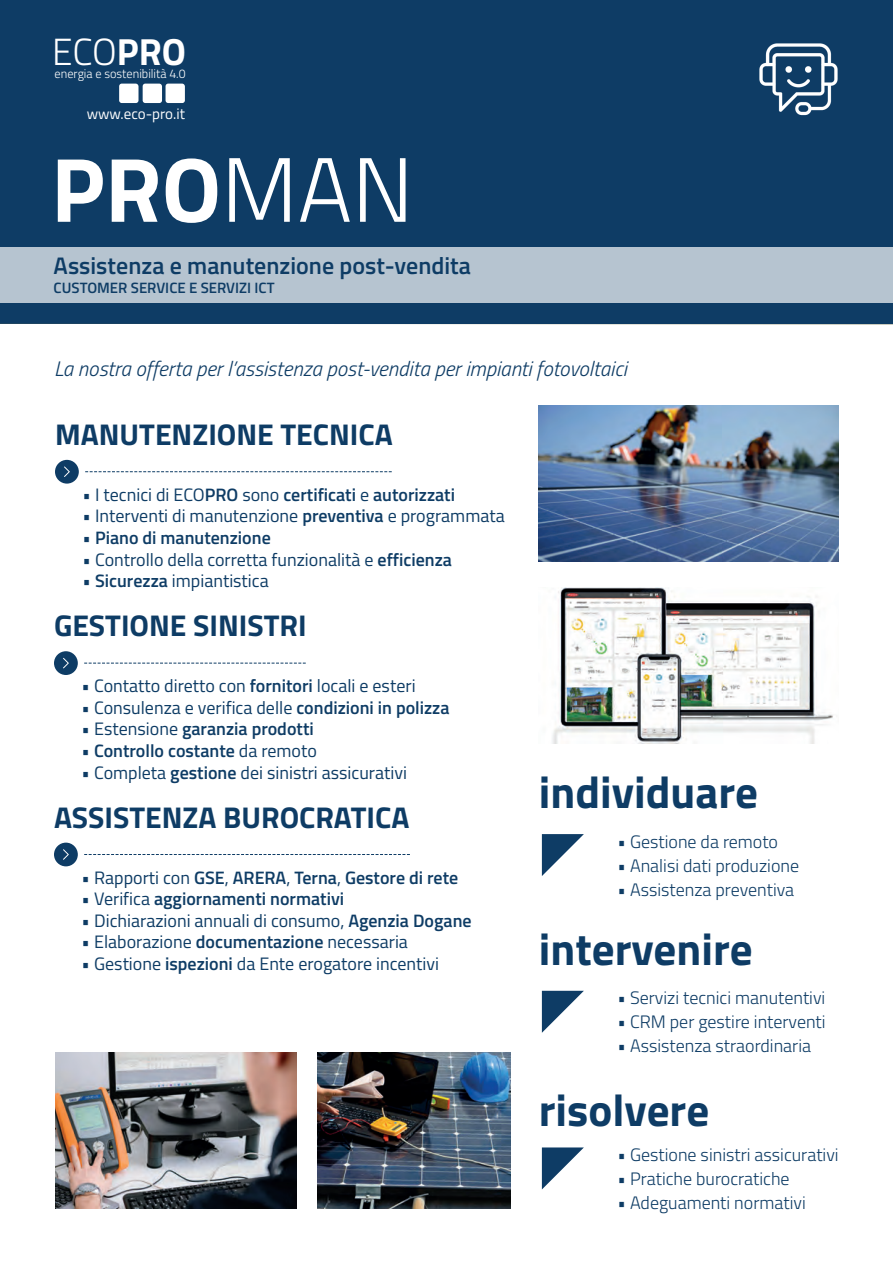
<style>
.page{position:relative;width:893px;height:1263px;background:#fff}
.page>*{position:absolute;margin:0;border:0;box-sizing:border-box;transform-origin:0 0}
.t1{font:700 91.5px "Titillium";color:#fff}
.t2{font:700 45px "Titillium";color:#0e3c65}
.t3{font:300 37.8px "Titillium";color:#fff}
.t4{font:700 30px "Titillium";color:#0e3c65}
.t5{font:600 24px "Titillium";color:#0e3c65}
.t6{font:italic 300 21px "Titillium";color:#0e3c65}
.t7{font:18px "Titillium";color:#0e3c65}
.t8{font:300 18px "Titillium";color:#0e3c65}
.t9{font:600 18px "Titillium";color:#0e3c65}
.t10{font:600 15px "Titillium";color:#0e3c65}
.t11{font:15px "Titillium";color:#fff}
.t12{font:300 12.6px "Titillium";color:#fff}
.s1{font-weight:700}
.s2{font-weight:300}
.s3{font-weight:400}
.s4{font-weight:600}
</style>
<div class="page">
<div style="left:0;top:0;width:893px;height:324px;background:#0e3c65"></div>
<div style="left:0;top:247px;width:893px;height:56px;background:#b6c4d0"></div>
<div style="left:119px;top:84px;width:20px;height:19px;background:#fff;border-radius:3px"></div>
<div style="left:143px;top:84px;width:19px;height:19px;background:#fff;border-radius:3px"></div>
<div style="left:166px;top:84px;width:19px;height:19px;background:#fff;border-radius:3px"></div>
<img style="left:707px;top:0;width:148px;height:156px">
<img style="left:318px;top:1052px;width:192px;height:157px">
<img style="left:55px;top:1052px;width:242px;height:157px">
<svg style="left:542px;top:1147px;width:42px;height:42px"></svg>
<svg style="left:542px;top:991px;width:42px;height:42px"></svg>
<svg style="left:542px;top:834px;width:42px;height:42px"></svg>
<div style="left:55px;top:460px;width:24px;height:24px;background:#0e3c65;border-radius:50%"></div>
<svg style="left:64px;top:466px;width:6px;height:11px"></svg>
<svg style="left:85px;top:471px;width:307px;height:1px"></svg>
<div style="left:54px;top:651px;width:24px;height:24px;background:#0e3c65;border-radius:50%"></div>
<svg style="left:63px;top:658px;width:6px;height:10px"></svg>
<svg style="left:84px;top:663px;width:222px;height:1px"></svg>
<div style="left:54px;top:843px;width:24px;height:23px;background:#0e3c65;border-radius:50%"></div>
<svg style="left:63px;top:849px;width:6px;height:11px"></svg>
<svg style="left:84px;top:854px;width:326px;height:1px"></svg>
<img style="left:539px;top:405px;width:300px;height:157px">
<img style="left:552px;top:587px;width:281px;height:157px">
<h3 class="t3" style="left:52px;top:24px;width:135px">ECO<span class="s1">PRO</span></h3>
<p class="t12" style="left:55px;top:65px;width:133px">energia e sostenibilità 4.0</p>
<p class="t11" style="left:87px;top:103px;width:100px">www.eco-pro.it</p>
<h1 class="t1" style="left:51px;top:120px;width:364px">PRO<span class="s2">MAN</span></h1>
<h3 class="t5" style="left:54px;top:247px;width:419px">Assistenza e manutenzione post-vendita</h3>
<p class="t10" style="left:54px;top:277px;width:223px">CUSTOMER SERVICE E SERVIZI ICT</p>
<p class="t6" style="left:54px;top:353px;width:574px">La nostra offerta per l’assistenza post-vendita per impianti fotovoltaici</p>
<h3 class="t4" style="left:55px;top:411px;width:339px">MANUTENZIONE TECNICA</h3>
<p class="t9" style="left:83px;top:481px;width:374px"><span class="s3">• I tecnici di ECO</span>PRO <span class="s3">sono</span> certificati <span class="s3">e</span> autorizzati</p>
<p class="t7" style="left:83px;top:503px;width:424px">• Interventi di manutenzione <span class="s4">preventiva</span> e programmata</p>
<p class="t9" style="left:83px;top:524px;width:190px"><span class="s3">•</span> Piano di manutenzione</p>
<p class="t7" style="left:83px;top:546px;width:371px">• Controllo della corretta funzionalità e <span class="s4">efficienza</span></p>
<p class="t7" style="left:83px;top:568px;width:188px">• <span class="s4">Sicurezza</span> impiantistica</p>
<h3 class="t4" style="left:54px;top:603px;width:254px">GESTIONE SINISTRI</h3>
<p class="t7" style="left:82px;top:673px;width:335px">• Contatto diretto con <span class="s4">fornitori</span> locali e esteri</p>
<p class="t7" style="left:82px;top:694px;width:369px">• Consulenza e verifica delle <span class="s4">condizioni in polizza</span></p>
<p class="t9" style="left:82px;top:716px;width:234px"><span class="s3">• Estensione</span> garanzia prodotti</p>
<p class="t9" style="left:82px;top:737px;width:237px"><span class="s3">•</span> Controllo costante <span class="s3">da remoto</span></p>
<p class="t7" style="left:82px;top:759px;width:327px">• Completa <span class="s4">gestione</span> dei sinistri assicurativi</p>
<h3 class="t4" style="left:54px;top:794px;width:357px">ASSISTENZA BUROCRATICA</h3>
<p class="t9" style="left:82px;top:864px;width:378px"><span class="s3">• Rapporti con</span> GSE<span class="s3">,</span> ARERA<span class="s3">,</span> Terna<span class="s3">,</span> Gestore di rete</p>
<p class="t9" style="left:82px;top:885px;width:264px"><span class="s3">• Verifica</span> aggiornamenti normativi</p>
<p class="t7" style="left:82px;top:907px;width:392px">• Dichiarazioni annuali di consumo, <span class="s4">Agenzia Dogane</span></p>
<p class="t7" style="left:82px;top:929px;width:328px">• Elaborazione <span class="s4">documentazione</span> necessaria</p>
<p class="t7" style="left:82px;top:950px;width:359px">• Gestione <span class="s4">ispezioni</span> da Ente erogatore incentivi</p>
<h2 class="t2" style="left:539px;top:758px;width:221px">individuare</h2>
<p class="t8" style="left:617px;top:828px;width:162px">• Gestione da remoto</p>
<p class="t8" style="left:617px;top:852px;width:183px">• Analisi dati produzione</p>
<p class="t8" style="left:617px;top:876px;width:178px">• Assistenza preventiva</p>
<h2 class="t2" style="left:539px;top:915px;width:215px">intervenire</h2>
<p class="t8" style="left:617px;top:985px;width:209px">• Servizi tecnici manutentivi</p>
<p class="t8" style="left:617px;top:1009px;width:210px">• CRM per gestire interventi</p>
<p class="t8" style="left:617px;top:1033px;width:195px">• Assistenza straordinaria</p>
<h2 class="t2" style="left:539px;top:1076px;width:172px">risolvere</h2>
<p class="t8" style="left:617px;top:1141px;width:223px">• Gestione sinistri assicurativi</p>
<p class="t8" style="left:617px;top:1165px;width:174px">• Pratiche burocratiche</p>
<p class="t8" style="left:617px;top:1189px;width:190px">• Adeguamenti normativi</p>
</div>
